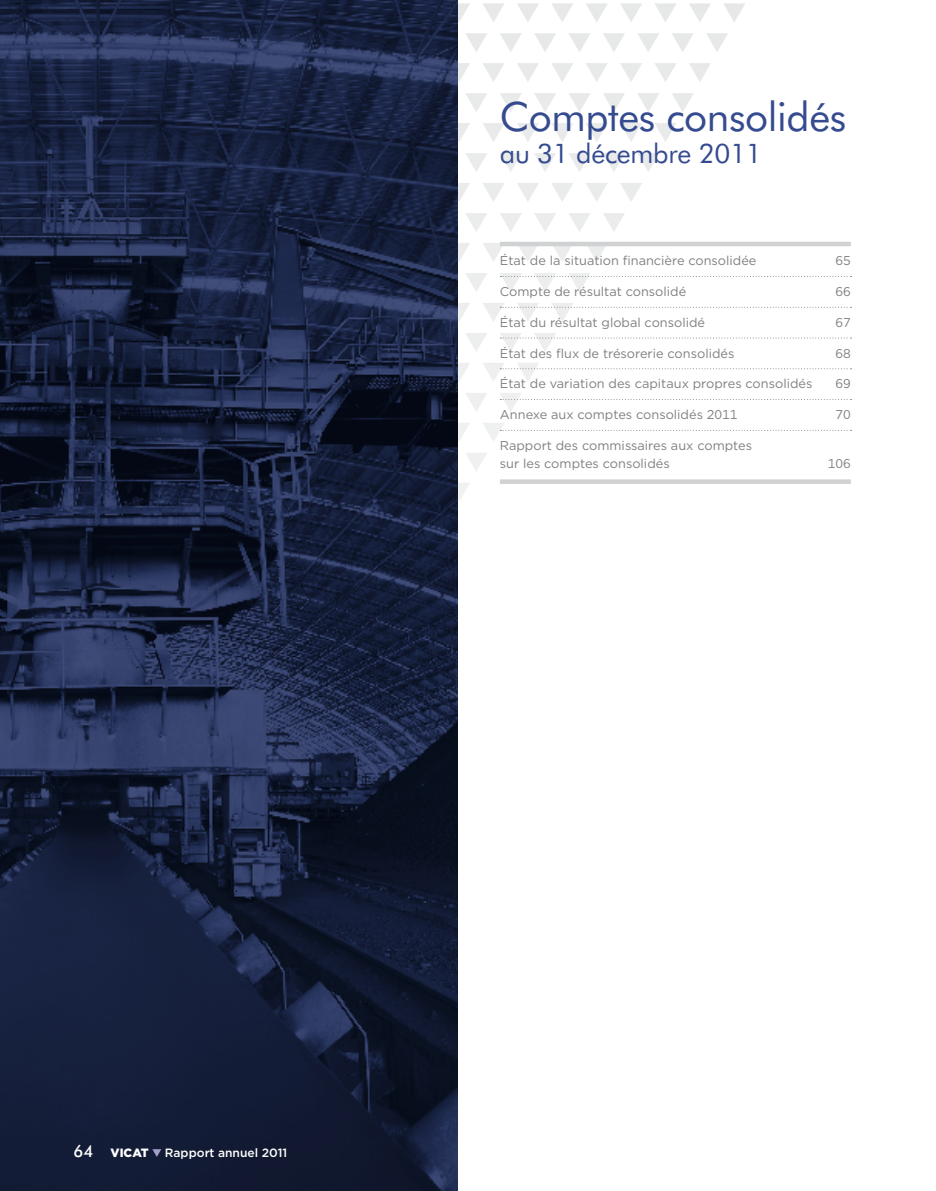
<style>
.page{position:relative;width:936px;height:1191px;background:#fff}
.page>*{position:absolute;margin:0;border:0;box-sizing:border-box;transform-origin:0 0}
.t1{font:40.5px "Futura BT";letter-spacing:-.01em;color:#354b90}
.t2{font:27px "Futura BT";letter-spacing:-.01em;color:#354b90}
.t3{font:12.75px/18px "Gotham";color:#7e7f82}
.t4{font:500 12px "Gotham";color:#fff}
.t5{font:900 12px "Gotham";letter-spacing:-.005em;color:#fff}
.s1{font-family:"Futura BT";font-weight:500;font-size:16.5px}
</style>
<div class="page">
<svg style="left:457px;top:483px;width:13px;height:19px"></svg>
<svg style="left:457px;top:423px;width:13px;height:19px"></svg>
<svg style="left:457px;top:363px;width:13px;height:19px"></svg>
<svg style="left:457px;top:303px;width:13px;height:19px"></svg>
<svg style="left:457px;top:243px;width:13px;height:19px"></svg>
<svg style="left:457px;top:183px;width:13px;height:19px"></svg>
<svg style="left:457px;top:123px;width:13px;height:19px"></svg>
<svg style="left:457px;top:63px;width:13px;height:19px"></svg>
<svg style="left:466px;top:453px;width:21px;height:18px"></svg>
<svg style="left:466px;top:393px;width:21px;height:18px"></svg>
<svg style="left:466px;top:333px;width:21px;height:18px"></svg>
<svg style="left:466px;top:273px;width:21px;height:19px"></svg>
<svg style="left:466px;top:213px;width:21px;height:19px"></svg>
<svg style="left:466px;top:153px;width:21px;height:19px"></svg>
<svg style="left:466px;top:93px;width:21px;height:19px"></svg>
<svg style="left:466px;top:33px;width:21px;height:19px"></svg>
<svg style="left:483px;top:243px;width:21px;height:19px"></svg>
<svg style="left:483px;top:183px;width:21px;height:19px"></svg>
<svg style="left:483px;top:123px;width:21px;height:19px"></svg>
<svg style="left:483px;top:63px;width:21px;height:19px"></svg>
<svg style="left:500px;top:213px;width:22px;height:19px"></svg>
<svg style="left:500px;top:153px;width:22px;height:19px"></svg>
<svg style="left:500px;top:93px;width:22px;height:19px"></svg>
<svg style="left:500px;top:33px;width:22px;height:19px"></svg>
<svg style="left:517px;top:246px;width:22px;height:15px"></svg>
<svg style="left:517px;top:183px;width:22px;height:18px"></svg>
<svg style="left:517px;top:123px;width:22px;height:19px"></svg>
<svg style="left:517px;top:63px;width:22px;height:19px"></svg>
<svg style="left:534px;top:213px;width:22px;height:18px"></svg>
<svg style="left:534px;top:153px;width:22px;height:19px"></svg>
<svg style="left:534px;top:93px;width:22px;height:19px"></svg>
<svg style="left:534px;top:33px;width:22px;height:19px"></svg>
<svg style="left:551px;top:246px;width:22px;height:16px"></svg>
<svg style="left:552px;top:183px;width:21px;height:19px"></svg>
<svg style="left:551px;top:123px;width:22px;height:19px"></svg>
<svg style="left:551px;top:63px;width:22px;height:19px"></svg>
<svg style="left:569px;top:213px;width:21px;height:19px"></svg>
<svg style="left:569px;top:153px;width:21px;height:19px"></svg>
<svg style="left:569px;top:93px;width:21px;height:19px"></svg>
<svg style="left:569px;top:33px;width:21px;height:19px"></svg>
<svg style="left:585px;top:246px;width:22px;height:16px"></svg>
<svg style="left:586px;top:183px;width:21px;height:19px"></svg>
<svg style="left:586px;top:123px;width:21px;height:19px"></svg>
<svg style="left:586px;top:63px;width:21px;height:19px"></svg>
<svg style="left:603px;top:213px;width:22px;height:19px"></svg>
<svg style="left:603px;top:153px;width:22px;height:19px"></svg>
<svg style="left:603px;top:93px;width:22px;height:19px"></svg>
<svg style="left:603px;top:33px;width:22px;height:19px"></svg>
<svg style="left:620px;top:183px;width:22px;height:18px"></svg>
<svg style="left:620px;top:123px;width:22px;height:18px"></svg>
<svg style="left:620px;top:63px;width:22px;height:19px"></svg>
<svg style="left:638px;top:153px;width:21px;height:19px"></svg>
<svg style="left:638px;top:93px;width:21px;height:19px"></svg>
<svg style="left:638px;top:33px;width:21px;height:19px"></svg>
<svg style="left:655px;top:123px;width:21px;height:19px"></svg>
<svg style="left:655px;top:63px;width:21px;height:19px"></svg>
<svg style="left:672px;top:93px;width:21px;height:19px"></svg>
<svg style="left:672px;top:33px;width:21px;height:19px"></svg>
<svg style="left:689px;top:63px;width:22px;height:19px"></svg>
<svg style="left:706px;top:33px;width:22px;height:19px"></svg>
<svg style="left:457px;top:3px;width:13px;height:20px"></svg>
<svg style="left:483px;top:3px;width:21px;height:19px"></svg>
<svg style="left:517px;top:3px;width:22px;height:19px"></svg>
<svg style="left:552px;top:3px;width:21px;height:19px"></svg>
<svg style="left:586px;top:3px;width:21px;height:19px"></svg>
<svg style="left:620px;top:3px;width:22px;height:19px"></svg>
<svg style="left:655px;top:3px;width:21px;height:19px"></svg>
<svg style="left:689px;top:3px;width:22px;height:19px"></svg>
<svg style="left:724px;top:3px;width:21px;height:19px"></svg>
<img style="left:0;top:0;width:457px;height:1191px">
<hr style="left:500px;top:242px;width:350px;height:4px;background:#d0d1d3">
<svg style="left:500px;top:273px;width:351px;height:19px"></svg>
<svg style="left:483px;top:303px;width:368px;height:18px"></svg>
<svg style="left:500px;top:333px;width:351px;height:18px"></svg>
<svg style="left:483px;top:363px;width:368px;height:18px"></svg>
<svg style="left:500px;top:393px;width:351px;height:18px"></svg>
<svg style="left:483px;top:423px;width:368px;height:18px"></svg>
<div style="left:500px;top:479px;width:350px;height:5px;background:#d0d1d3"></div>
<svg style="left:152px;top:1149px;width:9px;height:8px"></svg>
<h1 class="t1" style="left:500px;top:92px;width:348px">Comptes consolidés</h1>
<h2 class="t2" style="left:500px;top:137px;width:263px">au 31 décembre 2011</h2>
<p class="t3" style="left:500px;top:252px;width:258px">État de la situation financière consolidée</p>
<p class="t3" style="left:835px;top:252px;width:17px">65</p>
<p class="t3" style="left:500px;top:282px;width:188px">Compte de résultat consolidé</p>
<p class="t3" style="left:835px;top:282px;width:17px">66</p>
<p class="t3" style="left:500px;top:313px;width:207px">État du résultat global consolidé</p>
<p class="t3" style="left:835px;top:313px;width:17px">67</p>
<p class="t3" style="left:500px;top:344px;width:236px">État des flux de trésorerie consolidés</p>
<p class="t3" style="left:835px;top:344px;width:17px">68</p>
<p class="t3" style="left:500px;top:375px;width:314px">État de variation des capitaux propres consolidés</p>
<p class="t3" style="left:835px;top:375px;width:17px">69</p>
<p class="t3" style="left:500px;top:405px;width:239px">Annexe aux comptes consolidés 2011</p>
<p class="t3" style="left:835px;top:405px;width:17px">70</p>
<p class="t3" style="left:500px;top:436px;width:254px">Rapport des commissaires aux comptes sur les comptes consolidés</p>
<p class="t3" style="left:827px;top:454px;width:24px">106</p>
<p class="t5" style="left:74px;top:1144px;width:77px"><span class="s1">64</span> VICAT</p>
<p class="t4" style="left:165px;top:1144px;width:124px">Rapport annuel 2011</p>
</div>
